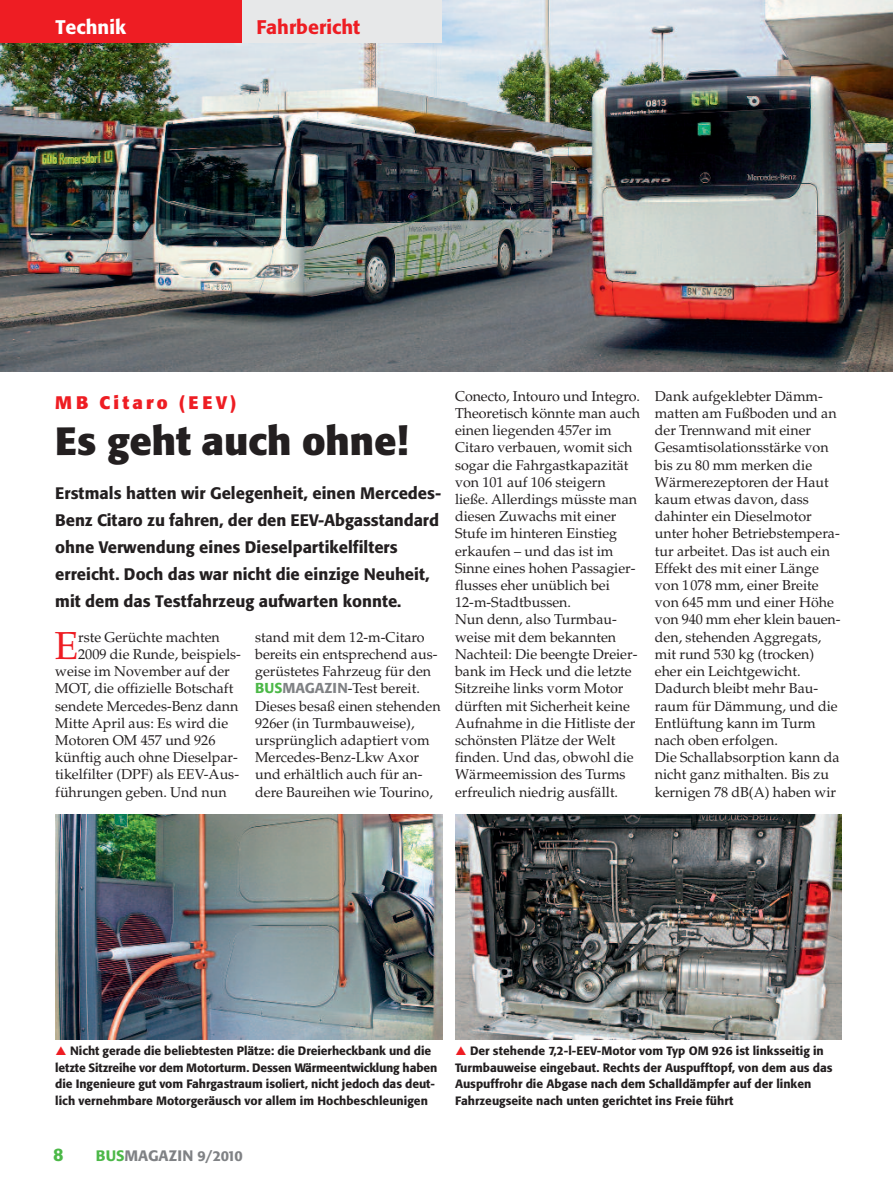
<style>
.page{position:relative;width:893px;height:1191px;background:#fff}
.page>*{position:absolute;margin:0;border:0;box-sizing:border-box;transform-origin:0 0}
.t1{font:700 39px "Formata BQ";color:#231f20}
.t2{font:39px "Palatino";color:#ee1d23}
.t3{font:500 19.5px "Formata BQ";color:#ee1d23}
.t4{font:500 19.5px "Formata BQ";color:#fff}
.t5{font:700 18px "Formata BQ";letter-spacing:.175em;color:#ee1d23}
.t6{font:500 18px "Formata BQ";color:#4cb848}
.t7{font:500 16.5px/27px "Formata BQ";color:#231f20}
.t8{font:500 15px "Formata BQ";color:#808285}
.t9{font:14.25px/17.2px "Palatino";color:#231f20}
.t10{font:500 12px/16.5px "Formata BQ";color:#231f20}
.s1{font-family:"Formata BQ";font-weight:500;color:#4cb848}
.s2{font-family:"Formata BQ";font-weight:500;color:#808285}
.s3{color:#4cb848}
.s4{font-size:14.25px}
</style>
<div class="page">
<img style="left:0;top:0;width:893px;height:372px">
<div style="left:0;top:0;width:243px;height:43px;background:#ee1d23"></div>
<div style="left:242px;top:0;width:200px;height:43px;background:#e7e8e9"></div>
<img style="left:55px;top:815px;width:387px;height:224px">
<img style="left:455px;top:815px;width:387px;height:224px">
<h2 class="t4" style="left:56px;top:16px;width:72px">Technik</h2>
<h2 class="t3" style="left:256px;top:16px;width:105px">Fahrbericht</h2>
<p class="t5" style="left:55px;top:392px;width:183px">MB Citaro (EEV)</p>
<h1 class="t1" style="left:55px;top:419px;width:355px">Es geht auch ohne!</h1>
<p class="t7" style="left:55px;top:480px;width:387px">Erstmals hatten wir Gelegenheit, einen Mercedes-Benz Citaro zu fahren, der den EEV-Abgasstandard ohne Verwendung eines Dieselpartikelfilters erreicht. Doch das war nicht die einzige Neuheit, mit dem das Testfahrzeug aufwarten konnte.</p>
<h1 class="t2" style="left:55px;top:630px;width:25px">E</h1>
<p class="t9" style="left:78px;top:630px;width:143px">rste Gerüchte machten</p>
<p class="t9" style="left:78px;top:647px;width:164px">2009 die Runde, beispiels-</p>
<p class="t9" style="left:55px;top:664px;width:176px">weise im November auf der</p>
<p class="t9" style="left:55px;top:681px;width:180px">MOT, die offizielle Botschaft</p>
<p class="t9" style="left:55px;top:698px;width:185px">sendete Mercedes-Benz dann</p>
<p class="t9" style="left:55px;top:716px;width:174px">Mitte April aus: Es wird die</p>
<p class="t9" style="left:55px;top:733px;width:162px">Motoren OM 457 und 926</p>
<p class="t9" style="left:55px;top:750px;width:184px">künftig auch ohne Dieselpar-</p>
<p class="t9" style="left:55px;top:767px;width:185px">tikelfilter (DPF) als EEV-Aus-</p>
<p class="t9" style="left:55px;top:784px;width:173px">führungen geben. Und nun</p>
<p class="t9" style="left:255px;top:630px;width:187px">stand mit dem 12-m-Citaro bereits ein entsprechend aus&shy;gerüstetes Fahrzeug für den<br><span class="s1">BUS</span><span class="s2">MAGAZIN</span>-Test bereit.<br>Dieses besaß einen stehenden<br>926er (in Turmbauweise), ursprünglich adaptiert vom<br>Mercedes-Benz-Lkw Axor und erhältlich auch für an&shy;dere Baureihen wie Tourino,</p>
<p class="t9" style="left:455px;top:389px;width:187px">Conecto, Intouro und Integro.<br>Theoretisch könnte man auch einen liegenden 457er im<br>Citaro verbauen, womit sich sogar die Fahrgastkapazität von 101 auf 106 steigern ließe. Allerdings müsste man diesen Zuwachs mit einer<br>Stufe im hinteren Einstieg erkaufen – und das ist im<br>Sinne eines hohen Passagier&shy;flusses eher unüblich bei<br>12-m-Stadtbussen.<br>Nun denn, also Turmbau&shy;weise mit dem bekannten<br>Nachteil: Die beengte Dreier&shy;bank im Heck und die letzte<br>Sitzreihe links vorm Motor dürften mit Sicherheit keine<br>Aufnahme in die Hitliste der schönsten Plätze der Welt finden. Und das, obwohl die<br>Wärmeemission des Turms erfreulich niedrig ausfällt.</p>
<p class="t9" style="left:655px;top:389px;width:187px">Dank aufgeklebter Dämm&shy;matten am Fußboden und an der Trennwand mit einer<br>Gesamtisolationsstärke von bis zu 80 mm merken die<br>Wärmerezeptoren der Haut kaum etwas davon, dass dahinter ein Dieselmotor unter hoher Betriebstempera&shy;tur arbeitet. Das ist auch ein<br>Effekt des mit einer Länge von 1078 mm, einer Breite von 645 mm und einer Höhe von 940 mm eher klein bauen - den, stehenden Aggregats, mit rund 530 kg (trocken) eher ein Leichtgewicht.<br>Dadurch bleibt mehr Bau&shy;raum für Dämmung, und die<br>Entlüftung kann im Turm nach oben erfolgen.<br>Die Schallabsorption kann da nicht ganz mithalten. Bis zu kernigen 78 dB(A) haben wir</p>
<p class="t10" style="left:55px;top:1043px;width:383px;text-indent:15px">Nicht gerade die beliebtesten Plätze: die Dreierheckbank und die letzte Sitzreihe vor dem Motorturm. Dessen Wärmeentwicklung haben die Ingenieure gut vom Fahrgastraum isoliert, nicht jedoch das deut&shy;lich vernehmbare Motorgeräusch vor allem im Hochbeschleunigen</p>
<p class="t10" style="left:455px;top:1043px;width:379px;text-indent:15px">Der stehende 7,2-l-EEV-Motor vom Typ OM 926 ist linksseitig in Turmbauweise eingebaut. Rechts der Auspufftopf, von dem aus das Auspuffrohr die Abgase nach dem Schalldämpfer auf der linken Fahrzeugseite nach unten gerichtet ins Freie führt</p>
<p class="t6" style="left:53px;top:1144px;width:12px">8</p>
<p class="t8" style="left:96px;top:1147px;width:148px"><span class="s3">BUS</span>MAGAZIN <span class="s4">9/2010</span></p>
</div>
